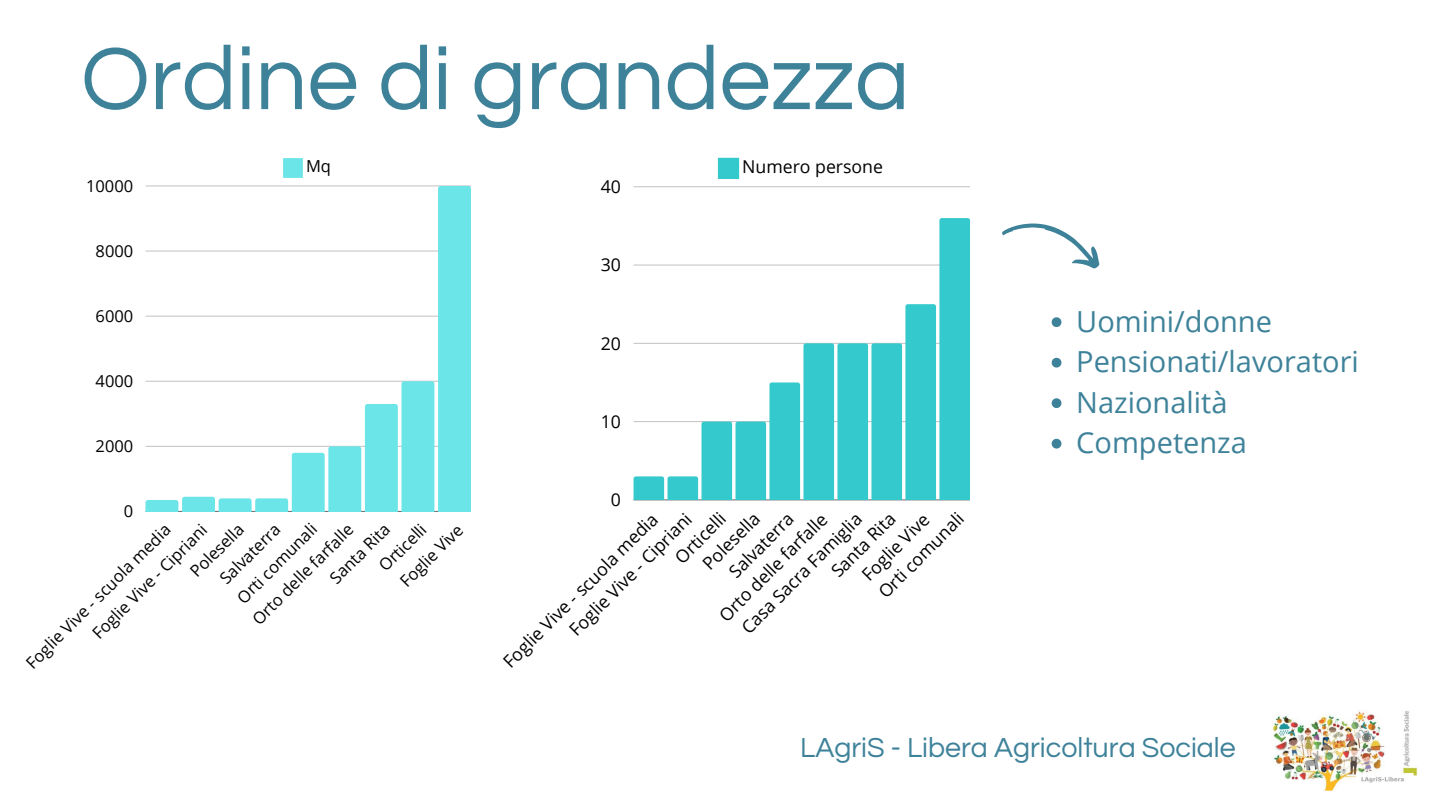
<style>
.page{position:relative;width:1440px;height:810px;background:#fff}
.page>*{position:absolute;margin:0;border:0;box-sizing:border-box;transform-origin:0 0}
.t1{font:92px "Questrial";color:#3e829a}
.t2{font:29px "Open Sans";color:#3e829a}
.t3{font:28.6px "Questrial";color:#3e829a}
.t4{font:17.7px "Open Sans";color:#000}
.t5{font:16.5px "Open Sans";color:#000}
</style>
<div class="page">
<img style="left:1272px;top:710px;width:146px;height:81px">
<svg style="left:718px;top:158px;width:21px;height:21px"></svg>
<hr style="left:634px;top:500px;width:336px;height:1px;background:#c2c2c2">
<hr style="left:634px;top:187px;width:336px;height:1px;background:#efefef">
<svg style="left:634px;top:218px;width:336px;height:282px"></svg>
<svg style="left:283px;top:158px;width:20px;height:20px"></svg>
<hr style="left:146px;top:511px;width:325px;height:1px;background:#000;opacity:.6">
<svg style="left:146px;top:186px;width:325px;height:325px"></svg>
<svg style="left:1002px;top:223px;width:98px;height:46px"></svg>
<svg style="left:1052px;top:317px;width:9px;height:10px"></svg>
<svg style="left:1052px;top:358px;width:9px;height:10px"></svg>
<svg style="left:1052px;top:398px;width:9px;height:10px"></svg>
<svg style="left:1052px;top:439px;width:9px;height:10px"></svg>
<p class="t1" style="left:81px;top:34px;width:830px">Ordine di grandezza</p>
<p class="t5" style="left:86px;top:174px;width:49px">10000</p>
<p class="t5" style="left:96px;top:239px;width:39px">8000</p>
<p class="t5" style="left:96px;top:304px;width:39px">6000</p>
<p class="t5" style="left:96px;top:369px;width:39px">4000</p>
<p class="t5" style="left:96px;top:435px;width:39px">2000</p>
<p class="t5" style="left:124px;top:500px;width:11px">0</p>
<p class="t5" style="left:306px;top:154px;width:26px">Mq</p>
<p class="t5" style="left:232px;top:592px;width:106px;rotate:-45deg">Orti comunali</p>
<p class="t5" style="left:373px;top:560px;width:61px;rotate:-45deg">Orticel i</p>
<p class="t5" style="left:87px;top:628px;width:155px;rotate:-45deg">Foglie Vive - Cipriani</p>
<p class="t5" style="left:247px;top:613px;width:136px;rotate:-45deg">Orto del e farfal e</p>
<p class="t5" style="left:324px;top:572px;width:78px;rotate:-45deg">Santa Rita</p>
<p class="t5" style="left:185px;top:566px;width:69px;rotate:-45deg">Polesel a</p>
<p class="t5" style="left:214px;top:573px;width:79px;rotate:-45deg">Salvater a</p>
<p class="t5" style="left:395px;top:576px;width:82px;rotate:-45deg">Foglie Vive</p>
<p class="t5" style="left:21px;top:657px;width:198px;rotate:-45deg">Foglie Vive - scuola media</p>
<p class="t4" style="left:601px;top:174px;width:22px">40</p>
<p class="t4" style="left:601px;top:253px;width:22px">30</p>
<p class="t4" style="left:601px;top:331px;width:22px">20</p>
<p class="t4" style="left:601px;top:409px;width:22px">10</p>
<p class="t4" style="left:611px;top:487px;width:12px">0</p>
<p class="t4" style="left:742px;top:154px;width:142px">Numero persone</p>
<p class="t4" style="left:873px;top:586px;width:114px;rotate:-45deg">Orti comunali</p>
<p class="t4" style="left:669px;top:551px;width:65px;rotate:-45deg">Orticelli</p>
<p class="t4" style="left:564px;top:624px;width:166px;rotate:-45deg">Foglie Vive - Cipriani</p>
<p class="t4" style="left:697px;top:558px;width:74px;rotate:-45deg">Polesella</p>
<p class="t4" style="left:825px;top:565px;width:84px;rotate:-45deg">Santa Rita</p>
<p class="t4" style="left:723px;top:565px;width:85px;rotate:-45deg">Salvaterra</p>
<p class="t4" style="left:713px;top:609px;width:146px;rotate:-45deg">Orto delle farfalle</p>
<p class="t4" style="left:736px;top:621px;width:163px;rotate:-45deg">Casa Sacra Famiglia</p>
<p class="t4" style="left:497px;top:656px;width:212px;rotate:-45deg">Foglie Vive - scuola media</p>
<p class="t4" style="left:856px;top:569px;width:88px;rotate:-45deg">Foglie Vive</p>
<p class="t2" style="left:1076px;top:301px;width:197px">Uomini/donne</p>
<p class="t2" style="left:1076px;top:341px;width:284px">Pensionati/lavoratori</p>
<p class="t2" style="left:1076px;top:382px;width:153px">Nazionalità</p>
<p class="t2" style="left:1076px;top:422px;width:172px">Competenza</p>
<p class="t3" style="left:800px;top:734px;width:437px">LAgriS - Libera Agricoltura Sociale</p>
</div>
